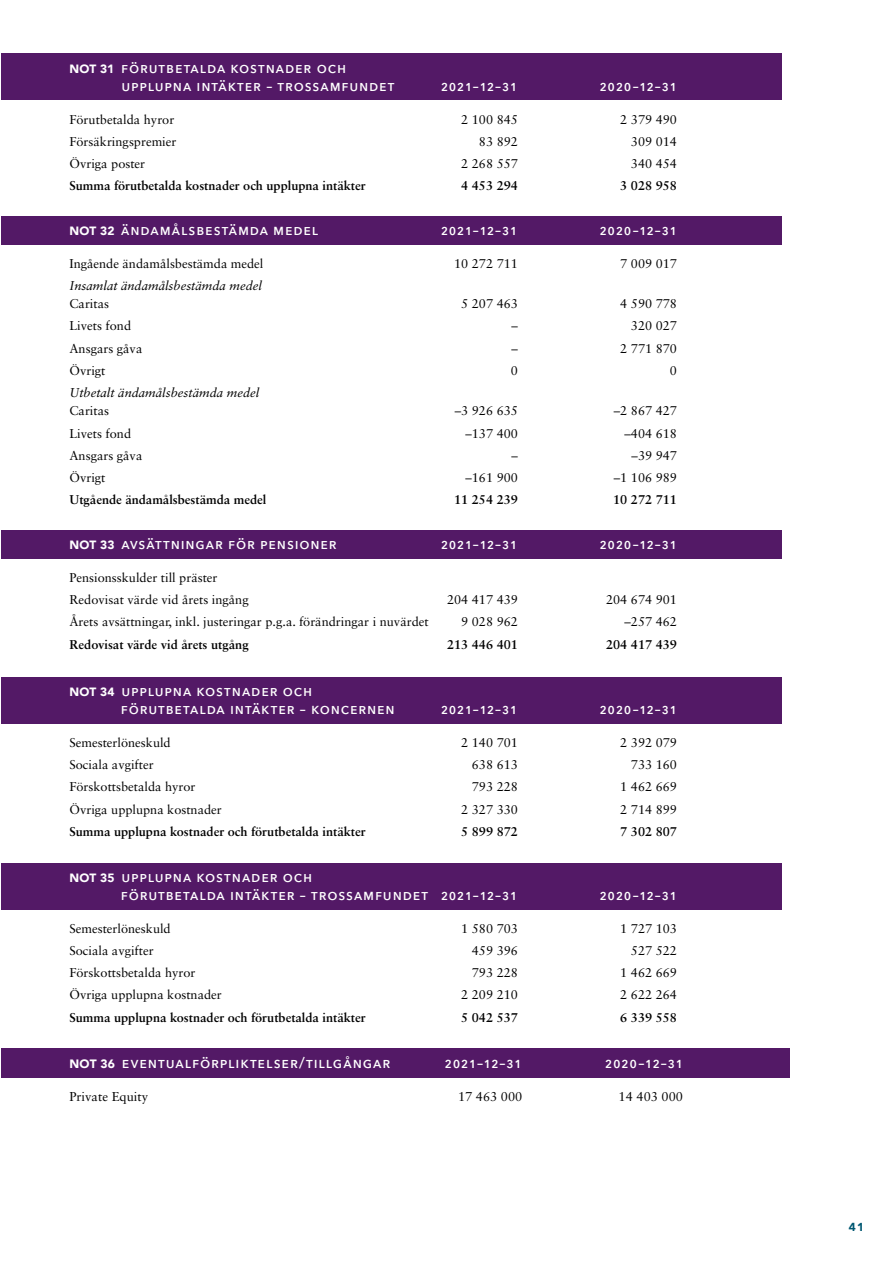
<style>
.page{position:relative;width:893px;height:1263px;background:#fff}
.page>*{position:absolute;margin:0;border:0;box-sizing:border-box;transform-origin:0 0}
.t1{font:500 15.15px "Avenir Next";letter-spacing:.075em;color:#fff}
.t2{font:500 15.15px "Avenir Next";letter-spacing:.055em;color:#fff}
.t3{font:500 15px "Avenir Next";letter-spacing:.045em;color:#fff}
.t4{font:500 15px/18px "Avenir Next";letter-spacing:.075em;color:#fff}
.t5{font:500 15px/18px "Avenir Next";letter-spacing:.095em;color:#fff}
.t6{font:500 15px/18px "Avenir Next";letter-spacing:.115em;color:#fff}
.t7{font:500 15px "Avenir Next";letter-spacing:.065em;color:#fff}
.t8{font:600 15px "Avenir Next";color:#005872}
.t9{font:12.9px "Sabon LT Std";color:#000}
.t10{font:12.75px/22.2px "Sabon LT Std";color:#000}
.t11{font:700 12.75px "Sabon LT Std";color:#000}
.t12{font:italic 12.75px "Sabon LT Std";color:#000}
.s1{font-family:"Avenir";font-weight:900;font-size:12px}
.s2{font-family:"Avenir";font-weight:900;font-size:12.15px}
</style>
<div class="page">
<div style="left:1px;top:216px;width:781px;height:29px;background:#531966"></div>
<div style="left:1px;top:530px;width:781px;height:29px;background:#531966"></div>
<div style="left:1px;top:53px;width:781px;height:47px;background:#531966"></div>
<div style="left:1px;top:677px;width:781px;height:47px;background:#531966"></div>
<div style="left:1px;top:1048px;width:788px;height:30px;background:#531966"></div>
<div style="left:1px;top:862px;width:781px;height:47px;background:#531966"></div>
<p class="t5" style="left:121px;top:58px;width:273px;text-indent:-52px"><span class="s1">NOT 31</span> förutbetalda kostnader och upplupna intäkter – trossamfundet</p>
<p class="t3" style="left:441px;top:73px;width:78px">2021–12–31</p>
<p class="t3" style="left:599px;top:73px;width:79px">2020–12–31</p>
<p class="t10" style="left:69px;top:108px;width:106px">Förutbetalda hyror</p>
<p class="t10" style="left:461px;top:108px;width:58px">2 100 845</p>
<p class="t10" style="left:620px;top:108px;width:58px">2 379 490</p>
<p class="t10" style="left:69px;top:130px;width:108px">Försäkringspremier</p>
<p class="t10" style="left:479px;top:130px;width:40px">83 892</p>
<p class="t10" style="left:631px;top:130px;width:48px">309 014</p>
<p class="t10" style="left:69px;top:152px;width:77px">Övriga poster</p>
<p class="t10" style="left:461px;top:152px;width:58px">2 268 557</p>
<p class="t10" style="left:631px;top:152px;width:48px">340 454</p>
<p class="t11" style="left:69px;top:178px;width:298px">Summa förutbetalda kostnader och upplupna intäkter</p>
<p class="t11" style="left:461px;top:178px;width:58px">4 453 294</p>
<p class="t11" style="left:620px;top:178px;width:58px">3 028 958</p>
<p class="t7" style="left:69px;top:217px;width:250px"><span class="s1">NOT 32</span> ändamålsbestämda medel</p>
<p class="t3" style="left:441px;top:217px;width:78px">2021–12–31</p>
<p class="t3" style="left:599px;top:217px;width:79px">2020–12–31</p>
<p class="t10" style="left:69px;top:252px;width:196px">Ingående ändamålsbestämda medel</p>
<p class="t10" style="left:454px;top:252px;width:65px">10 272 711</p>
<p class="t10" style="left:620px;top:252px;width:58px">7 009 017</p>
<p class="t12" style="left:69px;top:278px;width:194px">Insamlat ändamålsbestämda medel</p>
<p class="t10" style="left:69px;top:293px;width:41px">Caritas</p>
<p class="t10" style="left:461px;top:293px;width:58px">5 207 463</p>
<p class="t10" style="left:620px;top:293px;width:58px">4 590 778</p>
<p class="t10" style="left:69px;top:315px;width:63px">Livets fond</p>
<p class="t10" style="left:512px;top:315px;width:8px">–</p>
<p class="t10" style="left:631px;top:315px;width:48px">320 027</p>
<p class="t10" style="left:69px;top:337px;width:74px">Ansgars gåva</p>
<p class="t10" style="left:512px;top:337px;width:8px">–</p>
<p class="t10" style="left:620px;top:337px;width:58px">2 771 870</p>
<p class="t10" style="left:69px;top:359px;width:38px">Övrigt</p>
<p class="t10" style="left:511px;top:359px;width:9px">0</p>
<p class="t10" style="left:670px;top:359px;width:9px">0</p>
<p class="t12" style="left:69px;top:385px;width:191px">Utbetalt ändamålsbestämda medel</p>
<p class="t10" style="left:69px;top:400px;width:41px">Caritas</p>
<p class="t10" style="left:455px;top:400px;width:65px">–3 926 635</p>
<p class="t10" style="left:614px;top:400px;width:65px">–2 867 427</p>
<p class="t10" style="left:69px;top:422px;width:63px">Livets fond</p>
<p class="t10" style="left:465px;top:422px;width:54px">–137 400</p>
<p class="t10" style="left:624px;top:422px;width:54px">–404 618</p>
<p class="t10" style="left:69px;top:444px;width:74px">Ansgars gåva</p>
<p class="t10" style="left:512px;top:444px;width:8px">–</p>
<p class="t10" style="left:632px;top:444px;width:47px">–39 947</p>
<p class="t10" style="left:69px;top:466px;width:38px">Övrigt</p>
<p class="t10" style="left:465px;top:466px;width:54px">–161 900</p>
<p class="t10" style="left:614px;top:466px;width:65px">–1 106 989</p>
<p class="t11" style="left:69px;top:492px;width:198px">Utgående ändamålsbestämda medel</p>
<p class="t11" style="left:454px;top:492px;width:65px">11 254 239</p>
<p class="t11" style="left:613px;top:492px;width:65px">10 272 711</p>
<p class="t3" style="left:69px;top:531px;width:269px"><span class="s1">NOT 33</span> avsättningar för pensioner</p>
<p class="t3" style="left:441px;top:531px;width:78px">2021–12–31</p>
<p class="t3" style="left:599px;top:531px;width:79px">2020–12–31</p>
<p class="t10" style="left:69px;top:566px;width:181px">Pensionsskulder till präster<br>Redovisat värde vid årets ingång</p>
<p class="t10" style="left:447px;top:588px;width:72px">204 417 439</p>
<p class="t10" style="left:606px;top:588px;width:72px">204 674 901</p>
<p class="t10" style="left:69px;top:611px;width:361px">Årets avsättningar, inkl. justeringar p.g.a. förändringar i nuvärdet</p>
<p class="t10" style="left:461px;top:611px;width:58px">9 028 962</p>
<p class="t10" style="left:624px;top:611px;width:54px">–257 462</p>
<p class="t11" style="left:69px;top:636px;width:181px">Redovisat värde vid årets utgång</p>
<p class="t11" style="left:447px;top:636px;width:72px">213 446 401</p>
<p class="t11" style="left:606px;top:636px;width:72px">204 417 439</p>
<p class="t6" style="left:121px;top:681px;width:276px;text-indent:-51px"><span class="s1">NOT 34</span> upplupna kostnader och förutbetalda intäkter – koncernen</p>
<p class="t3" style="left:441px;top:696px;width:78px">2021–12–31</p>
<p class="t3" style="left:599px;top:696px;width:79px">2020–12–31</p>
<p class="t10" style="left:69px;top:731px;width:103px">Semesterlöneskuld</p>
<p class="t10" style="left:461px;top:731px;width:58px">2 140 701</p>
<p class="t10" style="left:620px;top:731px;width:58px">2 392 079</p>
<p class="t10" style="left:69px;top:753px;width:86px">Sociala avgifter</p>
<p class="t10" style="left:472px;top:753px;width:48px">638 613</p>
<p class="t10" style="left:631px;top:753px;width:48px">733 160</p>
<p class="t10" style="left:69px;top:776px;width:128px">Förskottsbetalda hyror</p>
<p class="t10" style="left:472px;top:776px;width:48px">793 228</p>
<p class="t10" style="left:620px;top:776px;width:58px">1 462 669</p>
<p class="t10" style="left:69px;top:798px;width:154px">Övriga upplupna kostnader</p>
<p class="t10" style="left:461px;top:798px;width:58px">2 327 330</p>
<p class="t10" style="left:620px;top:798px;width:58px">2 714 899</p>
<p class="t11" style="left:69px;top:823px;width:298px">Summa upplupna kostnader och förutbetalda intäkter</p>
<p class="t11" style="left:461px;top:823px;width:58px">5 899 872</p>
<p class="t11" style="left:620px;top:823px;width:58px">7 302 807</p>
<p class="t4" style="left:121px;top:867px;width:398px;text-indent:-51px"><span class="s1">NOT 35</span> upplupna kostnader och<br>förutbetalda intäkter – trossamfundet 2021–12–31</p>
<p class="t3" style="left:600px;top:882px;width:79px">2020–12–31</p>
<p class="t10" style="left:69px;top:917px;width:103px">Semesterlöneskuld</p>
<p class="t10" style="left:461px;top:917px;width:58px">1 580 703</p>
<p class="t10" style="left:620px;top:917px;width:58px">1 727 103</p>
<p class="t10" style="left:69px;top:939px;width:86px">Sociala avgifter</p>
<p class="t10" style="left:472px;top:939px;width:48px">459 396</p>
<p class="t10" style="left:631px;top:939px;width:48px">527 522</p>
<p class="t10" style="left:69px;top:961px;width:128px">Förskottsbetalda hyror</p>
<p class="t10" style="left:472px;top:961px;width:48px">793 228</p>
<p class="t10" style="left:620px;top:961px;width:58px">1 462 669</p>
<p class="t10" style="left:69px;top:984px;width:154px">Övriga upplupna kostnader</p>
<p class="t10" style="left:461px;top:984px;width:58px">2 209 210</p>
<p class="t10" style="left:620px;top:984px;width:58px">2 622 264</p>
<p class="t11" style="left:69px;top:1009px;width:298px">Summa upplupna kostnader och förutbetalda intäkter</p>
<p class="t11" style="left:461px;top:1009px;width:58px">5 042 537</p>
<p class="t11" style="left:620px;top:1009px;width:58px">6 339 558</p>
<p class="t1" style="left:69px;top:1050px;width:323px"><span class="s2">NOT 36</span> eventualförpliktelser/tillgångar</p>
<p class="t2" style="left:444px;top:1050px;width:79px">2021–12–31</p>
<p class="t2" style="left:605px;top:1050px;width:80px">2020–12–31</p>
<p class="t9" style="left:69px;top:1089px;width:80px">Private Equity</p>
<p class="t9" style="left:458px;top:1089px;width:66px">17 463 000</p>
<p class="t9" style="left:619px;top:1089px;width:66px">14 403 000</p>
<p class="t8" style="left:848px;top:1213px;width:18px">41</p>
</div>
